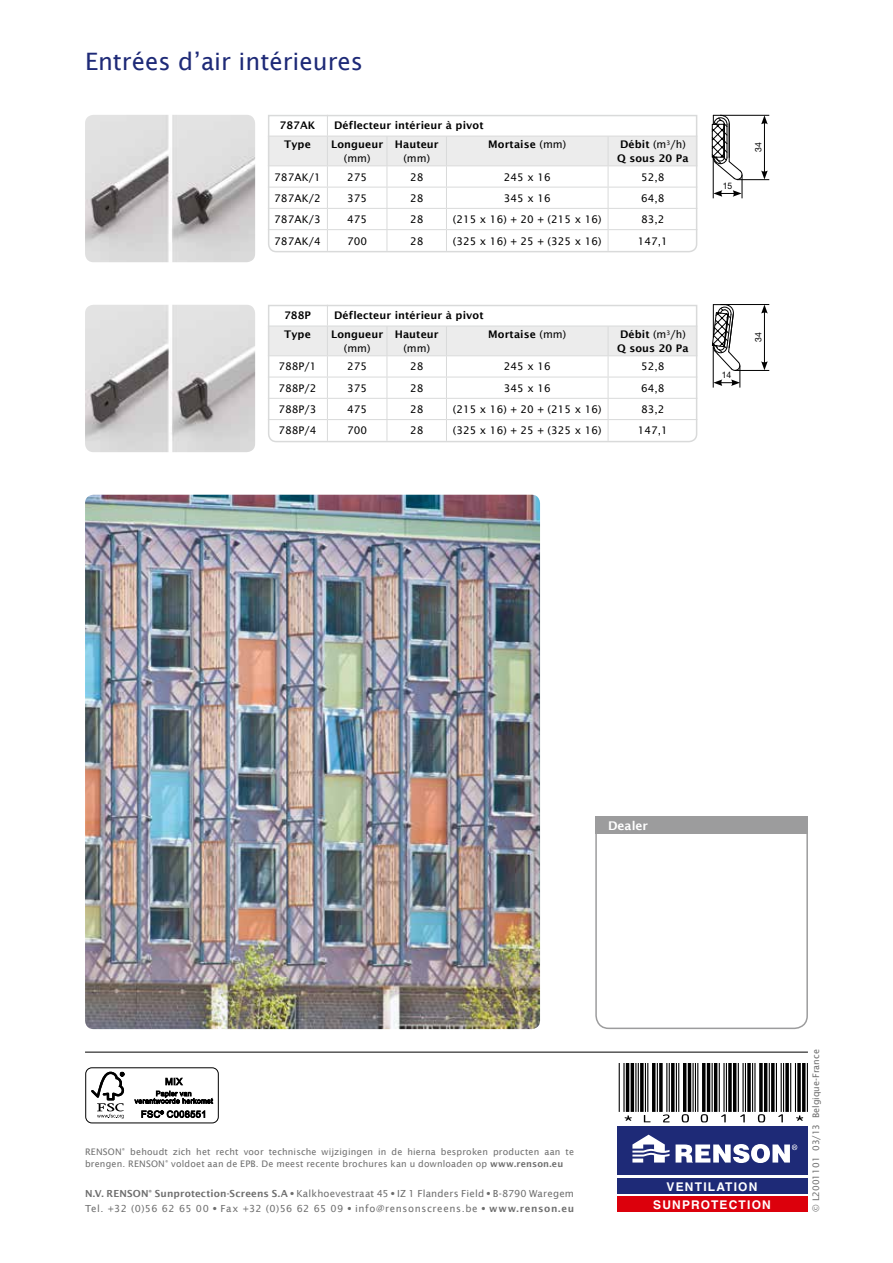
<style>
.page{position:relative;width:893px;height:1263px;background:#fff}
.page>*{position:absolute;margin:0;border:0;box-sizing:border-box;transform-origin:0 0}
.t1{font:24px "Lucida Sans";color:#1e2a77}
.t2{font:700 12px/18.6px "Helvetica LT Std";letter-spacing:.1em;color:#fff;text-align:center}
.t3{font:600 12px "Lucida Sans";color:#fff}
.t4{font:10.5px "Lucida Sans";letter-spacing:.01em;color:#000}
.t5{font:600 10.5px/13.5px "Lucida Sans";letter-spacing:.01em;color:#000}
.t6{font:9.75px/15px "Lucida Sans";letter-spacing:.025em;color:#6e6e6e}
.t7{font:9px/12px "Lucida Sans";letter-spacing:.02em;color:#6e6e6e}
.t8{font:9px "Lucida Sans";color:#6e6e6e}
.t9{font:9px "Helvetica Neue LT Std";color:#000;scale:.96 1}
.s1{font-weight:400}
.s2{font-weight:600}
.s3{font-family:"Helvetica LT Std";font-weight:700}
</style>
<div class="page">
<hr style="left:85px;top:1052px;width:723px;height:1px;background:#000">
<div style="left:617px;top:1126px;width:191px;height:49px;background:#1e2a77"></div>
<svg style="left:632px;top:1135px;width:37px;height:27px"></svg>
<svg style="left:676px;top:1144px;width:121px;height:19px"></svg>
<div style="left:617px;top:1178px;width:191px;height:15px;background:#1e2a77"></div>
<div style="left:617px;top:1196px;width:191px;height:16px;background:#dc000c"></div>
<svg style="left:619px;top:1063px;width:189px;height:59px"></svg>
<div style="left:595px;top:816px;width:213px;height:213px;border:2px solid #9c9c9d;border-radius:13px"></div>
<div style="left:595px;top:816px;width:213px;height:17px;background:#9c9c9d"></div>
<div style="left:85px;top:1067px;width:134px;height:56px;border:1px solid #000;border-radius:6px"></div>
<svg style="left:91px;top:1072px;width:33px;height:46px"></svg>
<svg style="left:134px;top:1077px;width:79px;height:27px"></svg>
<svg style="left:141px;top:1110px;width:64px;height:8px"></svg>
<svg style="left:268px;top:304px;width:430px;height:139px"></svg>
<svg style="left:268px;top:114px;width:430px;height:139px"></svg>
<img style="left:85px;top:115px;width:170px;height:147px">
<svg style="left:711px;top:115px;width:32px;height:83px"></svg>
<hr style="left:720px;top:115px;width:49px;height:1px;background:#000">
<hr style="left:737px;top:179px;width:32px;height:1px;background:#000">
<hr style="left:764px;top:122px;width:1px;height:51px;background:#000">
<svg style="left:761px;top:170px;width:7px;height:9px"></svg>
<svg style="left:761px;top:115px;width:7px;height:9px"></svg>
<img style="left:85px;top:305px;width:170px;height:147px">
<svg style="left:712px;top:304px;width:29px;height:84px"></svg>
<hr style="left:720px;top:304px;width:49px;height:1px;background:#000">
<hr style="left:735px;top:370px;width:34px;height:1px;background:#000">
<hr style="left:764px;top:311px;width:1px;height:53px;background:#000">
<svg style="left:761px;top:361px;width:7px;height:9px"></svg>
<svg style="left:761px;top:305px;width:7px;height:9px"></svg>
<img style="left:85px;top:495px;width:455px;height:534px">
<h1 class="t1" style="left:85px;top:47px;width:280px">Entrées d’air intérieures</h1>
<p class="t5" style="left:280px;top:119px;width:37px">787AK</p>
<p class="t5" style="left:334px;top:119px;width:151px">Déflecteur intérieur à pivot</p>
<p class="t5" style="left:284px;top:138px;width:28px">Type</p>
<p class="t5" style="left:331px;top:138px;width:54px">Longueur</p>
<p class="t4" style="left:344px;top:152px;width:28px">(mm)</p>
<p class="t5" style="left:488px;top:138px;width:79px">Mortaise <span class="s1">(mm)</span></p>
<p class="t5" style="left:617px;top:138px;width:73px">Débit <span class="s1">(m</span><sup>3</sup><span class="s1">/h)<br></span>Q sous 20 Pa</p>
<p class="t5" style="left:395px;top:138px;width:45px">Hauteur</p>
<p class="t4" style="left:403px;top:152px;width:28px">(mm)</p>
<p class="t4" style="left:274px;top:171px;width:48px">787AK/1</p>
<p class="t4" style="left:347px;top:171px;width:22px">275</p>
<p class="t4" style="left:410px;top:171px;width:15px">28</p>
<p class="t4" style="left:504px;top:171px;width:48px">245 x 16</p>
<p class="t4" style="left:641px;top:171px;width:25px">52,8</p>
<p class="t4" style="left:274px;top:192px;width:48px">787AK/2</p>
<p class="t4" style="left:347px;top:192px;width:22px">375</p>
<p class="t4" style="left:410px;top:192px;width:15px">28</p>
<p class="t4" style="left:504px;top:192px;width:48px">345 x 16</p>
<p class="t4" style="left:641px;top:192px;width:25px">64,8</p>
<p class="t4" style="left:274px;top:213px;width:48px">787AK/3</p>
<p class="t4" style="left:347px;top:213px;width:22px">475</p>
<p class="t4" style="left:410px;top:213px;width:15px">28</p>
<p class="t4" style="left:453px;top:213px;width:150px">(215 x 16) + 20 + (215 x 16)</p>
<p class="t4" style="left:641px;top:213px;width:25px">83,2</p>
<p class="t4" style="left:274px;top:235px;width:48px">787AK/4</p>
<p class="t4" style="left:347px;top:235px;width:22px">700</p>
<p class="t4" style="left:410px;top:235px;width:15px">28</p>
<p class="t4" style="left:453px;top:235px;width:150px">(325 x 16) + 25 + (325 x 16)</p>
<p class="t4" style="left:638px;top:235px;width:31px">147,1</p>
<p class="t5" style="left:284px;top:309px;width:28px">788P</p>
<p class="t5" style="left:334px;top:309px;width:151px">Déflecteur intérieur à pivot</p>
<p class="t5" style="left:284px;top:328px;width:28px">Type</p>
<p class="t5" style="left:331px;top:328px;width:54px">Longueur</p>
<p class="t4" style="left:344px;top:342px;width:28px">(mm)</p>
<p class="t5" style="left:488px;top:328px;width:79px">Mortaise <span class="s1">(mm)</span></p>
<p class="t5" style="left:617px;top:328px;width:73px">Débit <span class="s1">(m</span><sup>3</sup><span class="s1">/h)<br></span>Q sous 20 Pa</p>
<p class="t5" style="left:395px;top:328px;width:45px">Hauteur</p>
<p class="t4" style="left:403px;top:342px;width:28px">(mm)</p>
<p class="t4" style="left:278px;top:361px;width:40px">788P/1</p>
<p class="t4" style="left:347px;top:361px;width:22px">275</p>
<p class="t4" style="left:410px;top:361px;width:15px">28</p>
<p class="t4" style="left:504px;top:361px;width:48px">245 x 16</p>
<p class="t4" style="left:641px;top:361px;width:25px">52,8</p>
<p class="t4" style="left:278px;top:382px;width:40px">788P/2</p>
<p class="t4" style="left:347px;top:382px;width:22px">375</p>
<p class="t4" style="left:410px;top:382px;width:15px">28</p>
<p class="t4" style="left:504px;top:382px;width:48px">345 x 16</p>
<p class="t4" style="left:641px;top:382px;width:25px">64,8</p>
<p class="t4" style="left:278px;top:403px;width:40px">788P/3</p>
<p class="t4" style="left:347px;top:403px;width:22px">475</p>
<p class="t4" style="left:410px;top:403px;width:15px">28</p>
<p class="t4" style="left:453px;top:403px;width:150px">(215 x 16) + 20 + (215 x 16)</p>
<p class="t4" style="left:641px;top:403px;width:25px">83,2</p>
<p class="t4" style="left:278px;top:425px;width:40px">788P/4</p>
<p class="t4" style="left:347px;top:425px;width:22px">700</p>
<p class="t4" style="left:410px;top:425px;width:15px">28</p>
<p class="t4" style="left:453px;top:425px;width:150px">(325 x 16) + 25 + (325 x 16)</p>
<p class="t4" style="left:638px;top:425px;width:31px">147,1</p>
<p class="t9" style="left:723px;top:180px;width:12px">15</p>
<p class="t9" style="left:753px;top:152px;width:12px;rotate:-90deg">34</p>
<p class="t9" style="left:722px;top:369px;width:12px">14</p>
<p class="t9" style="left:753px;top:342px;width:12px;rotate:-90deg">34</p>
<p class="t3" style="left:608px;top:818px;width:41px">Dealer</p>
<p class="t7" style="left:85px;top:1145px;width:490px">RENSON<sup>®</sup> behoudt zich het recht voor technische wijzigingen in de hierna besproken producten aan te brengen. RENSON<sup>®</sup> voldoet aan de EPB. De meest recente brochures kan u downloaden op <span class="s2">www.renson.eu</span></p>
<p class="t6" style="left:85px;top:1186px;width:490px"><span class="s2">N.V. RENSON</span><sup>®</sup> <span class="s2">Sunprotection-Screens S.A</span> <span class="s3">•</span> Kalkhoevestraat 45 <span class="s3">•</span> IZ 1 Flanders Field <span class="s3">•</span> B-8790 Waregem<br>Tel. +32 (0)56 62 65 00 <span class="s3">•</span> Fax +32 (0)56 62 65 09 <span class="s3">•</span> info@rensonscreens.be <span class="s3">•</span> <span class="s2">www.renson.eu</span></p>
<p class="t2" style="left:653px;top:1177px;width:119px">VENTILATION<br>SUNPROTECTION</p>
<p class="t8" style="left:811px;top:1212px;width:164px;rotate:-90deg">© L2001101 03/13 Belgique-France</p>
</div>
